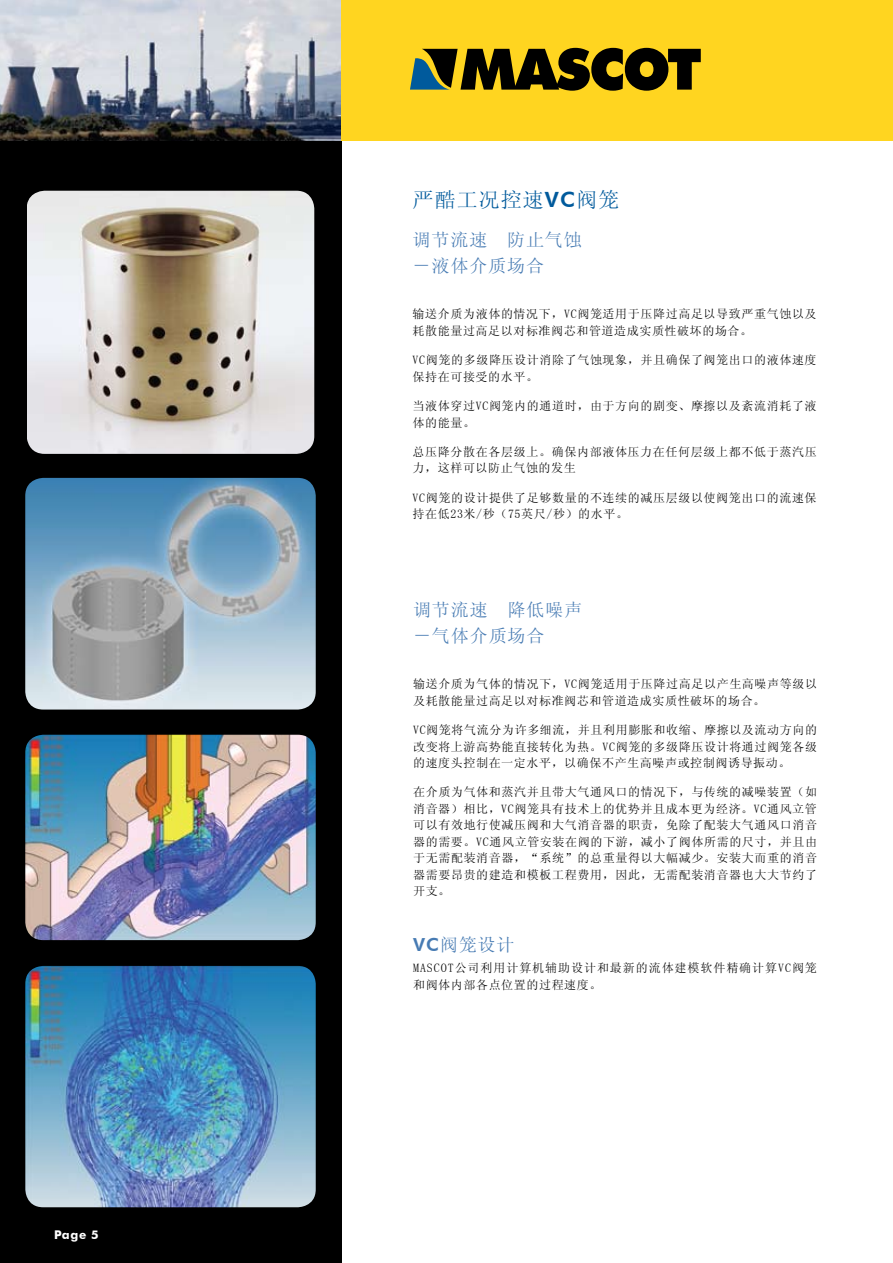
<style>
.page{position:relative;width:893px;height:1263px;background:#fff}
.page>*{position:absolute;margin:0;border:0;box-sizing:border-box;transform-origin:0 0}
.t1{font:21px "Sim Sun";letter-spacing:.05em;color:#005a9c}
.t2{font:18px/25.8px "Sim Sun";letter-spacing:.05em;color:#477bb3}
.t3{font:12px/16.5px "Sim Sun";letter-spacing:.05em;color:#000}
.t4{font:12px/16.5px "Sim Sun";letter-spacing:.08em;color:#000}
.t5{font:700 12px "Futura BT";color:#fff}
.s1{font-family:"Futura BT";font-weight:800}
</style>
<div class="page">
<div style="left:0;top:46px;width:341px;height:1217px;background:#000"></div>
<img style="left:27px;top:191px;width:287px;height:263px">
<img style="left:25px;top:735px;width:291px;height:205px">
<img style="left:25px;top:966px;width:291px;height:241px">
<div style="left:0;top:0;width:893px;height:140px;background:#ffd520"></div>
<img style="left:0;top:0;width:341px;height:140px">
<img style="left:25px;top:478px;width:291px;height:231px">
<svg style="left:410px;top:48px;width:291px;height:43px"></svg>
<p class="t5" style="left:54px;top:1227px;width:46px">Page 5</p>
<h1 class="t1" style="left:413px;top:189px;width:208px">严酷工况控速<span class="s1">VC</span>阀笼</h1>
<h2 class="t2" style="left:413px;top:227px;width:171px">调节流速　防止气蚀－液体介质场合</h2>
<p class="t3" style="left:413px;top:306px;width:405px">输送介质为液体的情况下，VC阀笼适用于压降过高足以导致严重气蚀以及耗散能量过高足以对标准阀芯和管道造成实质性破坏的场合。</p>
<p class="t3" style="left:413px;top:352px;width:405px">VC阀笼的多级降压设计消除了气蚀现象，并且确保了阀笼出口的液体速度保持在可接受的水平。</p>
<p class="t3" style="left:413px;top:397px;width:405px">当液体穿过VC阀笼内的通道时，由于方向的剧变、摩擦以及紊流消耗了液体的能量。</p>
<p class="t3" style="left:413px;top:443px;width:406px">总压降分散在各层级上。确保内部液体压力在任何层级上都不低于蒸汽压力，这样可以防止气蚀的发生</p>
<p class="t3" style="left:413px;top:489px;width:405px">VC阀笼的设计提供了足够数量的不连续的减压层级以使阀笼出口的流速保持在低23米/秒（75英尺/秒）的水平。</p>
<h2 class="t2" style="left:413px;top:597px;width:171px">调节流速　降低噪声－气体介质场合</h2>
<p class="t3" style="left:413px;top:676px;width:405px">输送介质为气体的情况下，VC阀笼适用于压降过高足以产生高噪声等级以及耗散能量过高足以对标准阀芯和管道造成实质性破坏的场合。</p>
<p class="t3" style="left:413px;top:722px;width:405px;text-align:justify">VC阀笼将气流分为许多细流，并且利用膨胀和收缩、摩擦以及流动方向的改变将上游高势能直接转化为热。VC阀笼的多级降压设计将通过阀笼各级的速度头控制在一定水平，以确保不产生高噪声或控制阀诱导振动。</p>
<p class="t3" style="left:413px;top:784px;width:406px;text-align:justify">在介质为气体和蒸汽并且带大气通风口的情况下，与传统的减噪装置（如消音器）相比，VC阀笼具有技术上的优势并且成本更为经济。VC通风立管可以有效地行使减压阀和大气消音器的职责，免除了配装大气通风口消音器的需要。VC通风立管安装在阀的下游，减小了阀体所需的尺寸，并且由于无需配装消音器，“系统”的总重量得以大幅减少。安装大而重的消音器需要昂贵的建造和模板工程费用，因此，无需配装消音器也大大节约了开支。</p>
<h2 class="t2" style="left:413px;top:932px;width:103px"><span class="s1">VC</span>阀笼设计</h2>
<p class="t4" style="left:413px;top:960px;width:405px">MASCOT公司利用计算机辅助设计和最新的流体建模软件精确计算VC阀笼和阀体内部各点位置的过程速度。</p>
</div>
